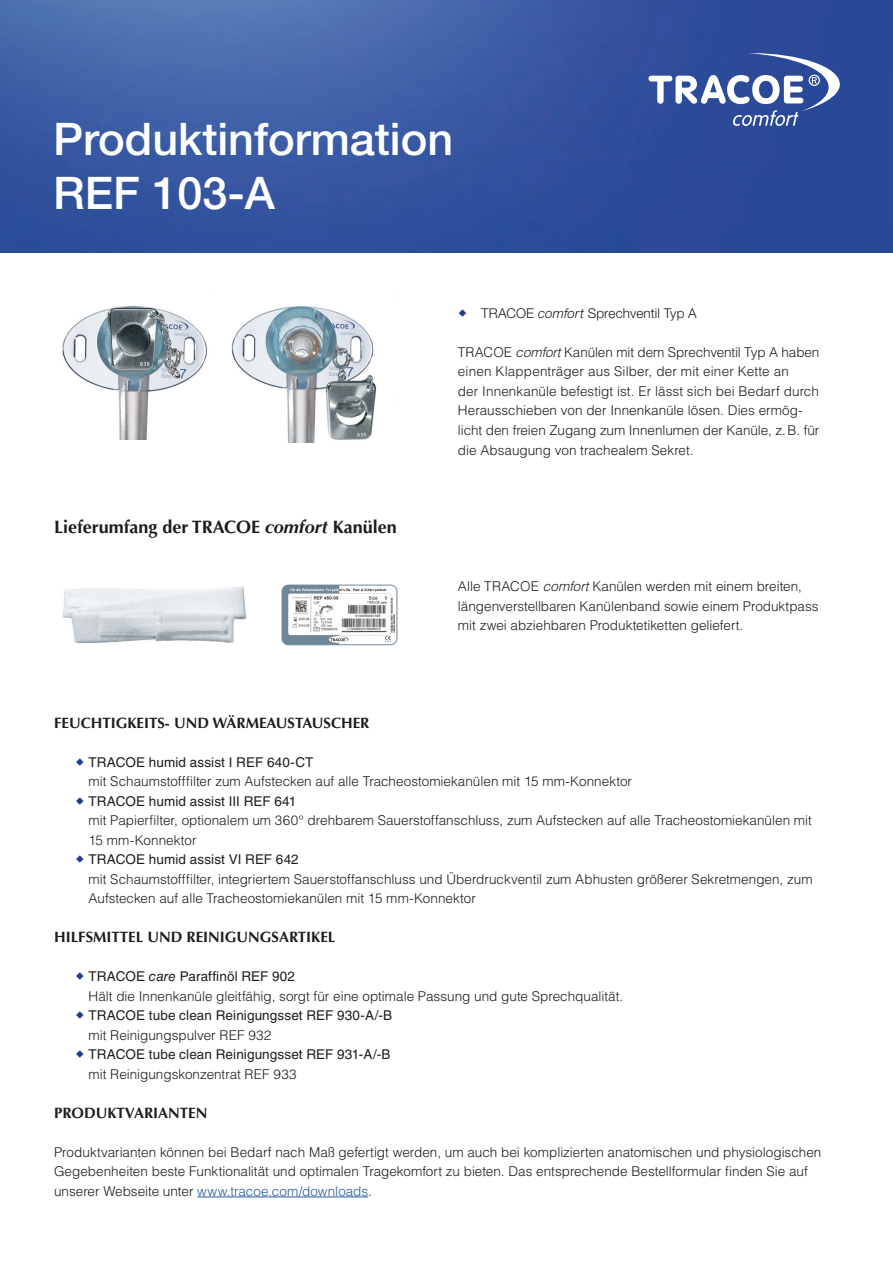
<style>
.page{position:relative;width:893px;height:1263px;background:#fff}
.page>*{position:absolute;margin:0;border:0;box-sizing:border-box;transform-origin:0 0}
.t1{font:500 45px/54px "Helvetica Neue LT Pro";color:#fff}
.Allgemein_-_Head{font:700 18px "Optima LT Std";color:#1d1d1b}
.Produkt_-_Head{font:700 15px "Optima LT Std";color:#1d1d1b}
.Produkt_-_Head-2{font:300 13.5px/19.5px "Helvetica LT Std";color:#1d1d1b}
.Produkt_-_Copy_Aufzä{font:300 13.5px/19.5px "Helvetica LT Std";color:#1d1d1b}
.Produkt_-_Copy_Aufzä-2{font:300 13.5px "Helvetica Neue LT Pro";letter-spacing:.01em;color:#1d1d1b}
.s1{font-style:italic}
.s2{font-weight:400}
.s3{font-weight:400;font-style:italic}
.s4{color:#275b9c}
</style>
<div class="page">
<img style="left:0;top:0;width:893px;height:253px">
<svg style="left:648px;top:53px;width:192px;height:73px"></svg>
<hr style="left:197px;top:1196px;width:171px;height:1px;background:#275b9c">
<img style="left:62px;top:586px;width:184px;height:58px">
<img style="left:282px;top:585px;width:115px;height:60px">
<div style="left:282px;top:585px;width:115px;height:60px;border:1px solid #718799;border-radius:6px"></div>
<img style="left:62px;top:306px;width:145px;height:133px">
<img style="left:231px;top:306px;width:146px;height:137px">
<p class="t1" style="left:53px;top:112px;width:402px">Produktinformation<br>REF 103-A</p>
<p class="Allgemein_-_Head" style="left:54px;top:516px;width:344px">Lieferumfang der TRACOE <span class="s1">comfort</span> Kanülen</p>
<p class="Produkt_-_Copy_Aufzä-2" style="left:481px;top:305px;width:217px">TRACOE <span class="s1">comfort</span> Sprechventil Typ A</p>
<p class="Produkt_-_Copy_Aufzä" style="left:458px;top:342px;width:363px">TRACOE <span class="s1">comfort</span> Kanülen mit dem Sprechventil Typ A haben einen Klappenträger aus Silber, der mit einer Kette an<br>der Innenkanüle befestigt ist. Er lässt sich bei Bedarf durch Herausschieben von der Innenkanüle lösen. Dies ermög&shy;licht den freien Zugang zum Innenlumen der Kanüle, z.B. für die Absaugung von trachealem Sekret.</p>
<p class="Produkt_-_Copy_Aufzä" style="left:458px;top:576px;width:362px">Alle TRACOE <span class="s1">comfort</span> Kanülen werden mit einem breiten, längenverstellbaren Kanülenband sowie einem Produktpass mit zwei abziehbaren Produktetiketten geliefert.</p>
<p class="Produkt_-_Head" style="left:54px;top:714px;width:317px">FEUCHTIGKEITS- UND WÄRMEAUSTAUSCHER</p>
<p class="Produkt_-_Head-2" style="left:88px;top:752px;width:726px"><span class="s2">TRACOE humid assist I REF 640-CT<br></span>mit Schaumstofffilter zum Aufstecken auf alle Tracheostomiekanülen mit 15 mm-Konnektor<br><span class="s2">TRACOE humid assist III REF 641<br></span>mit Papierfilter, optionalem um 360° drehbarem Sauerstoffanschluss, zum Aufstecken auf alle Tracheostomiekanülen mit 15 mm-Konnektor<br><span class="s2">TRACOE humid assist VI REF 642<br></span>mit Schaumstofffilter, integriertem Sauerstoffanschluss und Überdruckventil zum Abhusten größerer Sekretmengen, zum Aufstecken auf alle Tracheostomiekanülen mit 15 mm-Konnektor</p>
<p class="Produkt_-_Head" style="left:54px;top:928px;width:283px">HILFSMITTEL UND REINIGUNGSARTIKEL</p>
<p class="Produkt_-_Head-2" style="left:88px;top:966px;width:536px"><span class="s2">TRACOE</span> <span class="s3">care</span> <span class="s2">Paraffinöl REF 902<br></span>Hält die Innenkanüle gleitfähig, sorgt für eine optimale Passung und gute Sprechqualität.<br><span class="s2">TRACOE tube clean Reinigungsset REF 930-A/-B<br></span>mit Reinigungspulver REF 932<br><span class="s2">TRACOE tube clean Reinigungsset REF 931-A/-B<br></span>mit Reinigungskonzentrat REF 933</p>
<p class="Produkt_-_Head" style="left:54px;top:1104px;width:155px">PRODUKTVARIANTEN</p>
<p class="Produkt_-_Head-2" style="left:54px;top:1142px;width:769px">Produktvarianten können bei Bedarf nach Maß gefertigt werden, um auch bei komplizierten anatomischen und physiologischen<br>Gegebenheiten beste Funktionalität und optimalen Tragekomfort zu bieten. Das entsprechende Bestellformular finden Sie auf unserer Webseite unter <span class="s4">www.tracoe.com/downloads</span>.</p>
</div>
